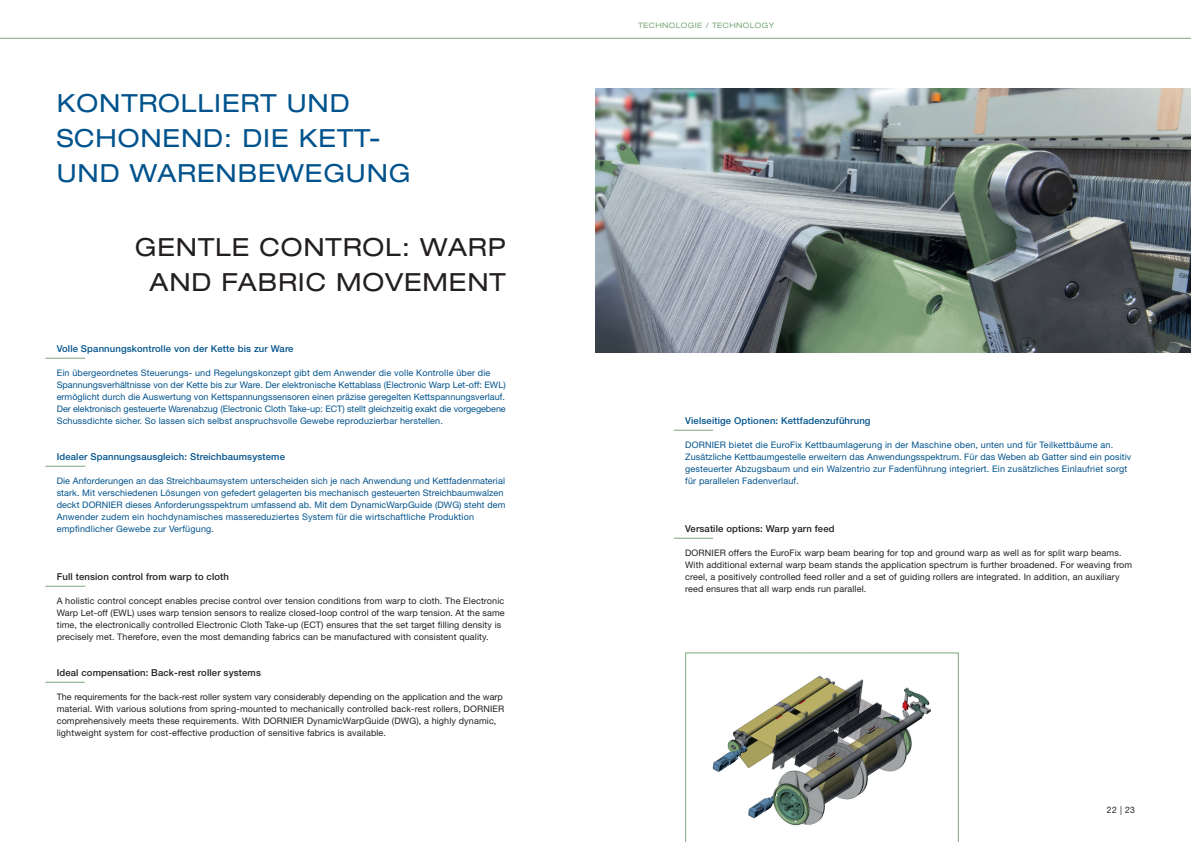
<style>
.page{position:relative;width:1191px;height:842px;background:#fff}
.page>*{position:absolute;margin:0;border:0;box-sizing:border-box;transform-origin:0 0}
.Headline_Versalien_blau{font:expanded 25px/35px "Helvetica Neue LT Pro";letter-spacing:.035em;color:#00538d}
.Headline_Versalien_schwarz{font:expanded 25px/35px "Helvetica Neue LT Pro";letter-spacing:.035em;color:#231f20;text-align:center}
.Headline_Innen_blau{font:500 9.5px "Helvetica Neue LT Pro";letter-spacing:.015em;color:#00538d}
.Headline_Innen_schwarz{font:500 9.5px "Helvetica Neue LT Pro";letter-spacing:.015em;color:#231f20}
.Fliesstext_blau{font:9px/12px "Helvetica Neue LT Pro";letter-spacing:.01em;color:#00538d}
.Fliesstext_schwarz{font:9px/12px "Helvetica Neue LT Pro";letter-spacing:.015em;color:#231f20}
.t1{font:8.9px "Helvetica Neue LT Pro";color:#231f20;scale:.96 1}
.Rubriktitel{font:expanded 7.5px "Helvetica Neue LT Pro";letter-spacing:.05em;color:#7ba87a}
</style>
<div class="page">
<svg style="left:685px;top:652px;width:273px;height:190px"></svg>
<hr style="left:0;top:38px;width:1191px;height:1px;background:#7ba87a">
<hr style="left:674px;top:430px;width:39px;height:1px;background:#7ba87a">
<hr style="left:674px;top:538px;width:39px;height:1px;background:#7ba87a">
<img style="left:595px;top:88px;width:596px;height:264px">
<hr style="left:45px;top:358px;width:40px;height:1px;background:#7ba87a">
<hr style="left:45px;top:466px;width:40px;height:1px;background:#7ba87a">
<hr style="left:45px;top:586px;width:40px;height:1px;background:#7ba87a">
<hr style="left:45px;top:682px;width:40px;height:1px;background:#7ba87a">
<p class="Headline_Versalien_blau" style="left:57px;top:85px;width:355px">KONTROLLIERT UND<br>SCHONEND: DIE KETT-<br>UND WARENBEWEGUNG</p>
<p class="Headline_Versalien_schwarz" style="left:135px;top:229px;width:372px">GENTLE CONTROL: WARP<br>AND FABRIC MOVEMENT</p>
<p class="Headline_Innen_blau" style="left:57px;top:343px;width:238px">Volle Spannungskontrolle von der Kette bis zur Ware</p>
<p class="Fliesstext_blau" style="left:57px;top:367px;width:450px">Ein übergeordnetes Steuerungs- und Regelungskonzept gibt dem Anwender die volle Kontrolle über die Spannungsverhältnisse von der Kette bis zur Ware. Der elektronische Kettablass (Electronic Warp Let-off: EWL) ermöglicht durch die Auswertung von Kettspannungssensoren einen präzise geregelten Kettspannungsverlauf.<br>Der elektronisch gesteuerte Warenabzug (Electronic Cloth Take-up: ECT) stellt gleichzeitig exakt die vorgegebene Schussdichte sicher. So lassen sich selbst anspruchsvolle Gewebe reproduzierbar herstellen.</p>
<p class="Headline_Innen_blau" style="left:57px;top:451px;width:230px">Idealer Spannungsausgleich: Streichbaumsysteme</p>
<p class="Fliesstext_blau" style="left:57px;top:475px;width:450px">Die Anforderungen an das Streichbaumsystem unterscheiden sich je nach Anwendung und Kettfadenmaterial stark. Mit verschiedenen Lösungen von gefedert gelagerten bis mechanisch gesteuerten Streichbaumwalzen deckt DORNIER dieses Anforderungsspektrum umfassend ab. Mit dem DynamicWarpGuide (DWG) steht dem Anwender zudem ein hochdynamisches massereduziertes System für die wirtschaftliche Produktion empfindlicher Gewebe zur Verfügung.</p>
<p class="Headline_Innen_schwarz" style="left:57px;top:571px;width:174px">Full tension control from warp to cloth</p>
<p class="Fliesstext_schwarz" style="left:57px;top:595px;width:449px">A holistic control concept enables precise control over tension conditions from warp to cloth. The Electronic Warp Let-off (EWL) uses warp tension sensors to realize closed-loop control of the warp tension. At the same time, the electronically controlled Electronic Cloth Take-up (ECT) ensures that the set target filling density is precisely met. Therefore, even the most demanding fabrics can be manufactured with consistent quality.</p>
<p class="Headline_Innen_schwarz" style="left:57px;top:667px;width:206px">Ideal compensation: Back-rest roller systems</p>
<p class="Fliesstext_schwarz" style="left:57px;top:691px;width:449px">The requirements for the back-rest roller system vary considerably depending on the application and the warp material. With various solutions from spring-mounted to mechanically controlled back-rest rollers, DORNIER comprehensively meets these requirements. With DORNIER DynamicWarpGuide (DWG), a highly dynamic, lightweight system for cost-effective production of sensitive fabrics is available.</p>
<p class="Rubriktitel" style="left:638px;top:21px;width:138px">TECHNOLOGIE / TECHNOLOGY</p>
<p class="Headline_Innen_blau" style="left:685px;top:415px;width:187px">Vielseitige Optionen: Kettfadenzuführung</p>
<p class="Fliesstext_blau" style="left:685px;top:439px;width:448px">DORNIER bietet die EuroFix Kettbaumlagerung in der Maschine oben, unten und für Teilkettbäume an.<br>Zusätzliche Kettbaumgestelle erweitern das Anwendungsspektrum. Für das Weben ab Gatter sind ein positiv gesteuerter Abzugsbaum und ein Walzentrio zur Fadenführung integriert. Ein zusätzliches Einlaufriet sorgt für parallelen Fadenverlauf.</p>
<p class="Headline_Innen_schwarz" style="left:685px;top:523px;width:151px">Versatile options: Warp yarn feed</p>
<p class="Fliesstext_schwarz" style="left:685px;top:547px;width:448px">DORNIER offers the EuroFix warp beam bearing for top and ground warp as well as for split warp beams.<br>With additional external warp beam stands the application spectrum is further broadened. For weaving from creel, a positively controlled feed roller and a set of guiding rollers are integrated. In addition, an auxiliary reed ensures that all warp ends run parallel.</p>
<p class="t1" style="left:1107px;top:804px;width:31px">22 | 23</p>
</div>
